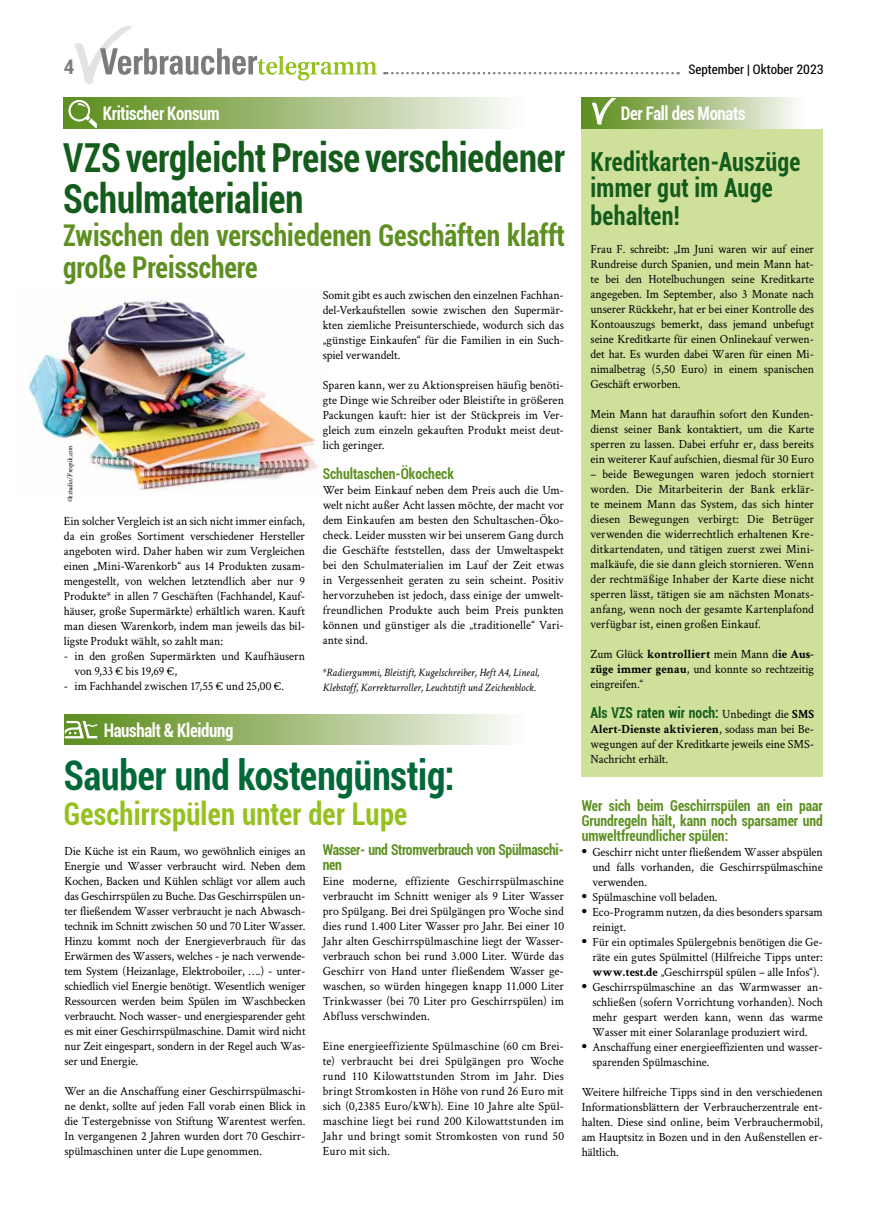
<style>
.page{position:relative;width:869px;height:1205px;background:#fff}
.page>*{position:absolute;margin:0;border:0;box-sizing:border-box;transform-origin:0 0}
.t1{font:700 condensed 40.88px "Roboto";color:#006937;scale:.91 1}
.t2{font:700 condensed 40px/41.2px "Roboto";letter-spacing:-.005em;color:#145c1c;scale:.91 1}
.t3{font:700 condensed 31.25px "Roboto";letter-spacing:.01em;color:#95c11f;scale:.91 1}
.t4{font:700 condensed 30px/32.5px "Roboto";color:#5d9021;scale:.91 1}
.t5{font:700 condensed 26.25px/26.9px "Roboto";letter-spacing:.01em;color:#145c1c;scale:.91 1}
.t6{font:700 condensed 20px "Roboto";color:#7c7b7b}
.t7{font:700 condensed 18.75px "Roboto";letter-spacing:-.02em;color:#fff;scale:.9 1}
.t8{font:700 condensed 15px/15px "Roboto";color:#5d9021;text-align:justify;scale:.91 1}
.t9{font:700 condensed 15px/15px "Roboto";letter-spacing:-.02em;color:#5d9021;scale:.91 1}
.t10{font:700 condensed 15px "Roboto";color:#145c1c;scale:.91 1}
.t11{font:condensed 13.12px "Roboto";color:#000}
.t12{font:12.5px/15px "Crimson Text";color:#000;text-align:justify;scale:.95 1}
.t13{font:italic 11.25px/15px "Crimson Text";color:#000;scale:.95 1}
.t14{font:italic 7.5px "Crimson Text";letter-spacing:-.005em;color:#000;scale:.95 1}
.s1{font-weight:700}
.s2{font-family:"Crimson Text";font-weight:400;font-stretch:normal;font-size:12.5px;color:#000}
.s3{font-family:"Crimson Text";font-stretch:normal;font-size:12.5px;color:#000}
.s4{font-family:"Times";font-size:15px}
</style>
<div class="page">
<img style="left:29px;top:299px;width:289px;height:192px">
<div style="left:581px;top:128px;width:241px;height:648px;background:#cfe09b"></div>
<div style="left:581px;top:98px;width:241px;height:30px;background:linear-gradient(to right,#568711,#fff)"></div>
<svg style="left:591px;top:98px;width:25px;height:27px"></svg>
<div style="left:65px;top:714px;width:499px;height:31px;background:linear-gradient(to right,#598915,#fff)"></div>
<svg style="left:65px;top:721px;width:32px;height:17px"></svg>
<svg style="left:74px;top:26px;width:303px;height:58px"></svg>
<svg style="left:384px;top:72px;width:294px;height:2px"></svg>
<div style="left:64px;top:98px;width:499px;height:30px;background:linear-gradient(to right,#55860e,#fff)"></div>
<svg style="left:68px;top:100px;width:29px;height:28px"></svg>
<h3 class="t6" style="left:64px;top:53px;width:12px">4</h3>
<p class="t11" style="left:688px;top:61px;width:137px">September | Oktober 2023</p>
<h3 class="t7" style="left:103px;top:100px;width:131px">Kritischer Konsum</h3>
<h3 class="t7" style="left:620px;top:100px;width:140px">Der Fall des Monats</h3>
<h2 class="t2" style="left:63px;top:135px;width:552px">VZS vergleicht Preise verschiedener<br>Schulmaterialien</h2>
<h3 class="t4" style="left:63px;top:217px;width:552px">Zwischen den verschiedenen Geschäften klafft große Preisschere</h3>
<p class="t14" style="left:66px;top:502px;width:61px;rotate:-90deg">©kstudio/Freepik.com</p>
<p class="t12" style="left:64px;top:513px;width:255px">Ein solcher Vergleich ist an sich nicht immer einfach, da ein großes Sortiment verschiedener Hersteller angeboten wird. Daher haben wir zum Vergleichen einen „Mini-Warenkorb“ aus 14 Produkten zusam&shy;mengestellt, von welchen letztendlich aber nur 9<br>Produkte* in allen 7 Geschäften (Fachhandel, Kauf&shy;häuser, große Supermärkte) erhältlich waren. Kauft man diesen Warenkorb, indem man jeweils das bil&shy;ligste Produkt wählt, so zahlt man:</p>
<p class="t12" style="left:74px;top:648px;width:244px;text-indent:-11px">- in den großen Supermärkten und Kaufhäusern von 9,33 € bis 19,69 €,</p>
<p class="t12" style="left:64px;top:678px;width:233px">- im Fachhandel zwischen 17,55 € und 25,00 €.</p>
<h3 class="t7" style="left:104px;top:717px;width:145px">Haushalt &amp; Kleidung</h3>
<p class="t12" style="left:322px;top:287px;width:255px">Somit gibt es auch zwischen den einzelnen Fachhan&shy;del-Verkaufstellen sowie zwischen den Supermär&shy;kten ziemliche Preisunterschiede, wodurch sich das „günstige Einkaufen“ für die Familien in ein Such&shy;spiel verwandelt.</p>
<p class="t12" style="left:322px;top:377px;width:255px">Sparen kann, wer zu Aktionspreisen häufig benöti&shy;gte Dinge wie Schreiber oder Bleistifte in größeren Packungen kauft: hier ist der Stückpreis im Ver&shy;gleich zum einzeln gekauften Produkt meist deut&shy;lich geringer.</p>
<p class="t8" style="left:322px;top:465px;width:145px">Schultaschen-Ökocheck</p>
<p class="t12" style="left:322px;top:482px;width:255px">Wer beim Einkauf neben dem Preis auch die Um&shy;welt nicht außer Acht lassen möchte, der macht vor dem Einkaufen am besten den Schultaschen-Öko&shy;check. Leider mussten wir bei unserem Gang durch die Geschäfte feststellen, dass der Umweltaspekt bei den Schulmaterialien im Lauf der Zeit etwas in Vergessenheit geraten zu sein scheint. Positiv hervorzuheben ist jedoch, dass einige der umwelt&shy;freundlichen Produkte auch beim Preis punkten können und günstiger als die „traditionelle“ Vari&shy;ante sind.</p>
<p class="t13" style="left:322px;top:665px;width:229px">*Radiergummi, Bleistift, Kugelschreiber, Heft A4, Lineal,<br>Klebstoff, Korrekturroller, Leuchtstift und Zeichenblock.</p>
<h1 class="t1" style="left:64px;top:747px;width:431px">Sauber und kostengünstig:</h1>
<h3 class="t3" style="left:64px;top:792px;width:379px">Geschirrspülen unter der Lupe</h3>
<p class="t12" style="left:64px;top:843px;width:255px">Die Küche ist ein Raum, wo gewöhnlich einiges an Energie und Wasser verbraucht wird. Neben dem Kochen, Backen und Kühlen schlägt vor allem auch das Geschirrspülen zu Buche. Das Geschirrspülen un&shy;ter fließendem Wasser verbraucht je nach Abwasch&shy;technik im Schnitt zwischen 50 und 70 Liter Wasser.<br>Hinzu kommt noch der Energieverbrauch für das Erwärmen des Wassers, welches - je nach verwende&shy;tem System (Heizanlage, Elektroboiler, ….) - unter&shy;schiedlich viel Energie benötigt. Wesentlich weniger Ressourcen werden beim Spülen im Waschbecken verbraucht. Noch wasser- und energiesparender geht es mit einer Geschirrspülmaschine. Damit wird nicht nur Zeit eingespart, sondern in der Regel auch Was&shy;ser und Energie.</p>
<p class="t12" style="left:64px;top:1083px;width:255px">Wer an die Anschaffung einer Geschirrspülmaschi&shy;ne denkt, sollte auf jeden Fall vorab einen Blick in die Testergebnisse von Stiftung Warentest werfen.<br>In vergangenen 2 Jahren wurden dort 70 Geschirr&shy;spülmaschinen unter die Lupe genommen.</p>
<p class="t9" style="left:322px;top:842px;width:266px">Wasser- und Stromverbrauch von Spülmaschi&shy;nen</p>
<p class="t12" style="left:322px;top:873px;width:255px">Eine moderne, effiziente Geschirrspülmaschine verbraucht im Schnitt weniger als 9 Liter Wasser pro Spülgang. Bei drei Spülgängen pro Woche sind dies rund 1.400 Liter Wasser pro Jahr. Bei einer 10<br>Jahr alten Geschirrspülmaschine liegt der Wasser&shy;verbrauch schon bei rund 3.000 Liter. Würde das Geschirr von Hand unter fließendem Wasser ge&shy;waschen, so würden hingegen knapp 11.000 Liter Trinkwasser (bei 70 Liter pro Geschirrspülen) im Abfluss verschwinden.</p>
<p class="t12" style="left:322px;top:1038px;width:255px">Eine energieeffiziente Spülmaschine (60 cm Brei&shy;te) verbraucht bei drei Spülgängen pro Woche rund 110 Kilowattstunden Strom im Jahr. Dies bringt Stromkosten in Höhe von rund 26 Euro mit sich (0,2385 Euro/kWh). Eine 10 Jahre alte Spül&shy;maschine liegt bei rund 200 Kilowattstunden im Jahr und bringt somit Stromkosten von rund 50<br>Euro mit sich.</p>
<h3 class="t5" style="left:590px;top:147px;width:232px">Kreditkarten-Auszüge immer gut im Auge behalten!</h3>
<p class="t12" style="left:590px;top:241px;width:237px">Frau F. schreibt: „Im Juni waren wir auf einer Rundreise durch Spanien, und mein Mann hat&shy;te bei den Hotelbuchungen seine Kreditkarte angegeben. Im September, also 3 Monate nach unserer Rückkehr, hat er bei einer Kontrolle des Kontoauszugs bemerkt, dass jemand unbefugt seine Kreditkarte für einen Onlinekauf verwen&shy;det hat. Es wurden dabei Waren für einen Mi&shy;nimalbetrag (5,50 Euro) in einem spanischen Geschäft erworben.</p>
<p class="t12" style="left:590px;top:406px;width:236px">Mein Mann hat daraufhin sofort den Kunden&shy;dienst seiner Bank kontaktiert, um die Karte sperren zu lassen. Dabei erfuhr er, dass bereits ein weiterer Kauf aufschien, diesmal für 30 Euro</p>
<p class="t12" style="left:590px;top:466px;width:236px">– beide Bewegungen waren jedoch storniert worden. Die Mitarbeiterin der Bank erklär&shy;te meinem Mann das System, das sich hinter diesen Bewegungen verbirgt: Die Betrüger verwenden die widerrechtlich erhaltenen Kre&shy;ditkartendaten, und tätigen zuerst zwei Mini&shy;malkäufe, die sie dann gleich stornieren. Wenn der rechtmäßige Inhaber der Karte diese nicht sperren lässt, tätigen sie am nächsten Monats&shy;anfang, wenn noch der gesamte Kartenplafond verfügbar ist, einen großen Einkauf.</p>
<p class="t12" style="left:590px;top:646px;width:236px">Zum Glück <span class="s1">kontrolliert</span> mein Mann d<span class="s1">ie Aus&shy;züge immer genau</span>, und konnte so rechtzeitig eingreifen.“</p>
<p class="t10" style="left:590px;top:702px;width:247px">Als VZS raten wir noch: <span class="s2">Unbedingt die</span> <span class="s3">SMS</span></p>
<p class="t12" style="left:590px;top:721px;width:236px"><span class="s1">Alert-Dienste aktivieren</span>, sodass man bei Be&shy;wegungen auf der Kreditkarte jeweils eine SMS-Nachricht erhält.</p>
<p class="t8" style="left:581px;top:797px;width:266px">Wer sich beim Geschirrspülen an ein paar Grundregeln hält, kann noch sparsamer und umweltfreundlicher spülen:</p>
<p class="t12" style="left:592px;top:843px;width:244px;text-indent:-11px"><span class="s4">•</span> Geschirr nicht unter fließendem Wasser abspülen und falls vorhanden, die Geschirrspülmaschine verwenden.</p>
<p class="t12" style="left:581px;top:888px;width:145px"><span class="s4">•</span> Spülmaschine voll beladen.</p>
<p class="t12" style="left:592px;top:903px;width:244px;text-indent:-11px"><span class="s4">•</span> Eco-Programm nutzen, da dies besonders sparsam reinigt.</p>
<p class="t12" style="left:592px;top:933px;width:244px;text-indent:-11px"><span class="s4">•</span> Für ein optimales Spülergebnis benötigen die Ge&shy;räte ein gutes Spülmittel (Hilfreiche Tipps unter: <span class="s1">www.test.de</span> „Geschirrspül spülen – alle Infos“).</p>
<p class="t12" style="left:592px;top:978px;width:244px;text-indent:-11px"><span class="s4">•</span> Geschirrspülmaschine an das Warmwasser an&shy;schließen (sofern Vorrichtung vorhanden). Noch mehr gespart werden kann, wenn das warme Wasser mit einer Solaranlage produziert wird.</p>
<p class="t12" style="left:592px;top:1038px;width:244px;text-indent:-11px"><span class="s4">•</span> Anschaffung einer energieeffizienten und wasser&shy;sparenden Spülmaschine.</p>
<p class="t12" style="left:581px;top:1083px;width:255px">Weitere hilfreiche Tipps sind in den verschiedenen Informationsblättern der Verbraucherzentrale ent&shy;halten. Diese sind online, beim Verbrauchermobil, am Hauptsitz in Bozen und in den Außenstellen er&shy;hältlich.</p>
</div>
